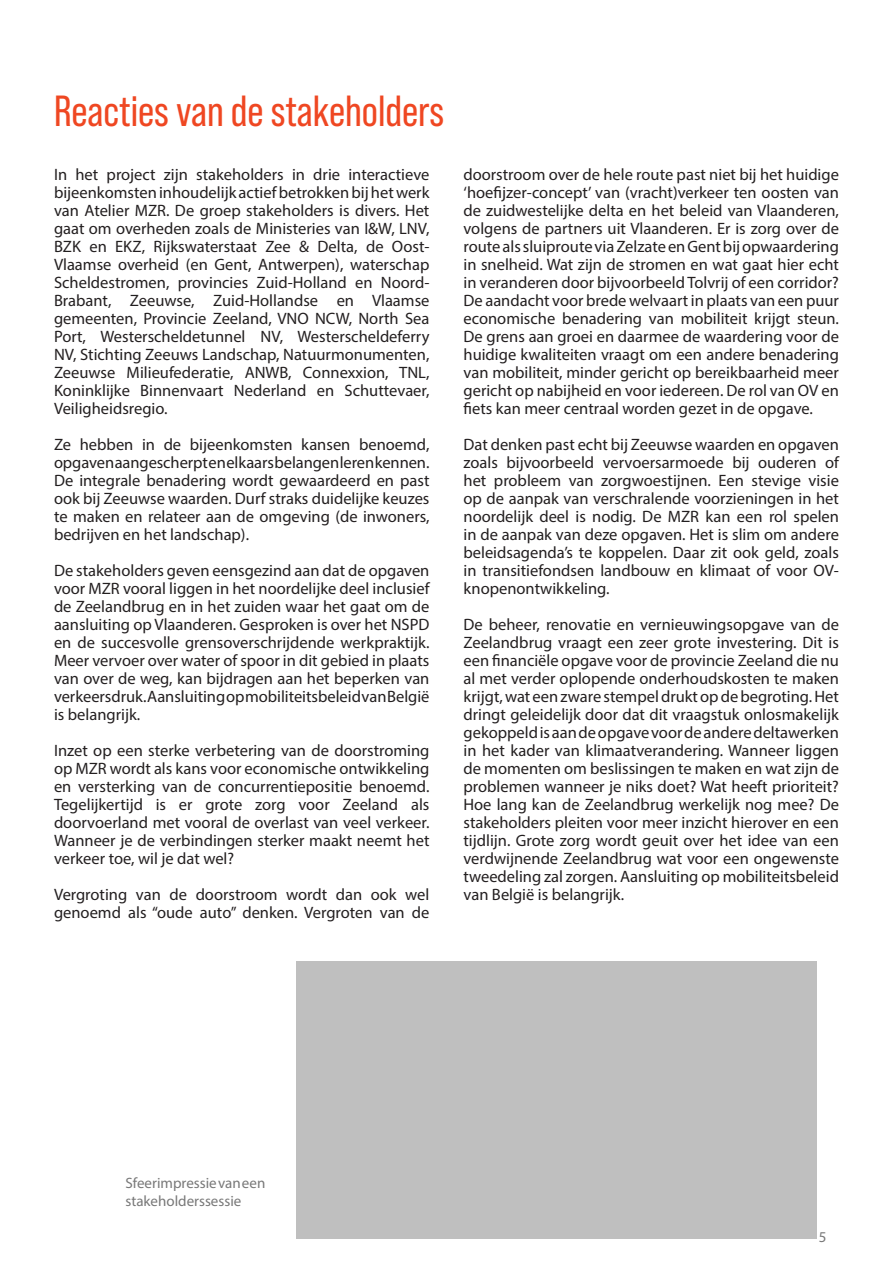
<style>
.page{position:relative;width:893px;height:1263px;background:#fff}
.page>*{position:absolute;margin:0;border:0;box-sizing:border-box;transform-origin:0 0}
.Kop{font:43.5px "Bebas Neue Pro";color:#ef4722}
.Lopende_tekst{font:16.5px/18px "Myriad Pro";color:#231f20;text-align:justify}
.Bijschrift{font:15px/18px "Myriad Pro";color:#787878}
</style>
<div class="page">
<div style="left:297px;top:961px;width:519px;height:278px;background:#bfbfbf"></div>
<p class="Kop" style="left:54px;top:86px;width:392px">Reacties van de stakeholders</p>
<p class="Lopende_tekst" style="left:54px;top:165px;width:377px">In het project zijn stakeholders in drie interactieve bijeenkomsten inhoudelijk actief betrokken bij het werk van Atelier MZR. De groep stakeholders is divers. Het gaat om overheden zoals de Ministeries van I&amp;W, LNV, BZK en EKZ, Rijkswaterstaat Zee &amp; Delta, de Oost-Vlaamse overheid (en Gent, Antwerpen), waterschap Scheldestromen, provincies Zuid-Holland en Noord-Brabant, Zeeuwse, Zuid-Hollandse en Vlaamse gemeenten, Provincie Zeeland, VNO NCW, North Sea Port, Westerscheldetunnel NV, Westerscheldeferry NV, Stichting Zeeuws Landschap, Natuurmonumenten, Zeeuwse Milieufederatie, ANWB, Connexxion, TNL, Koninklijke Binnenvaart Nederland en Schuttevaer, Veiligheidsregio.</p>
<p class="Lopende_tekst" style="left:54px;top:435px;width:377px">Ze hebben in de bijeenkomsten kansen benoemd, opgaven aangescherpt en elkaars belangen leren kennen.<br>De integrale benadering wordt gewaardeerd en past ook bij Zeeuwse waarden. Durf straks duidelijke keuzes te maken en relateer aan de omgeving (de inwoners, bedrijven en het landschap).</p>
<p class="Lopende_tekst" style="left:54px;top:561px;width:378px">De stakeholders geven eensgezind aan dat de opgaven voor MZR vooral liggen in het noordelijke deel inclusief de Zeelandbrug en in het zuiden waar het gaat om de aansluiting op Vlaanderen. Gesproken is over het NSPD en de succesvolle grensoverschrijdende werkpraktijk.<br>Meer vervoer over water of spoor in dit gebied in plaats van over de weg, kan bijdragen aan het beperken van verkeersdruk. Aansluiting op mobiliteitsbeleid van België is belangrijk.</p>
<p class="Lopende_tekst" style="left:54px;top:741px;width:377px">Inzet op een sterke verbetering van de doorstroming op MZR wordt als kans voor economische ontwikkeling en versterking van de concurrentiepositie benoemd.<br>Tegelijkertijd is er grote zorg voor Zeeland als doorvoerland met vooral de overlast van veel verkeer.<br>Wanneer je de verbindingen sterker maakt neemt het verkeer toe, wil je dat wel?</p>
<p class="Lopende_tekst" style="left:54px;top:885px;width:377px">Vergroting van de doorstroom wordt dan ook wel genoemd als “oude auto” denken. Vergroten van de</p>
<p class="Lopende_tekst" style="left:463px;top:165px;width:377px">doorstroom over de hele route past niet bij het huidige ‘hoefjzer-concept’ van (vracht)verkeer ten oosten van de zuidwestelijke delta en het beleid van Vlaanderen, volgens de partners uit Vlaanderen. Er is zorg over de route als sluiproute via Zelzate en Gent bij opwaardering in snelheid. Wat zijn de stromen en wat gaat hier echt in veranderen door bijvoorbeeld Tolvrij of een corridor?</p>
<p class="Lopende_tekst" style="left:463px;top:291px;width:377px">De aandacht voor brede welvaart in plaats van een puur economische benadering van mobiliteit krijgt steun.<br>De grens aan groei en daarmee de waardering voor de huidige kwaliteiten vraagt om een andere benadering van mobiliteit, minder gericht op bereikbaarheid meer gericht op nabijheid en voor iedereen. De rol van OV en fets kan meer centraal worden gezet in de opgave.</p>
<p class="Lopende_tekst" style="left:463px;top:435px;width:378px">Dat denken past echt bij Zeeuwse waarden en opgaven zoals bijvoorbeeld vervoersarmoede bij ouderen of het probleem van zorgwoestijnen. Een stevige visie op de aanpak van verschralende voorzieningen in het noordelijk deel is nodig. De MZR kan een rol spelen in de aanpak van deze opgaven. Het is slim om andere beleidsagenda’s te koppelen. Daar zit ook geld, zoals in transitiefondsen landbouw en klimaat of voor OV&shy;knopenontwikkeling.</p>
<p class="Lopende_tekst" style="left:463px;top:615px;width:377px">De beheer, renovatie en vernieuwingsopgave van de Zeelandbrug vraagt een zeer grote investering. Dit is een fnanciële opgave voor de provincie Zeeland die nu al met verder oplopende onderhoudskosten te maken krijgt, wat een zware stempel drukt op de begroting. Het dringt geleidelijk door dat dit vraagstuk onlosmakelijk gekoppeld is aan de opgave voor de andere deltawerken in het kader van klimaatverandering. Wanneer liggen de momenten om beslissingen te maken en wat zijn de problemen wanneer je niks doet? Wat heeft prioriteit?<br>Hoe lang kan de Zeelandbrug werkelijk nog mee? De stakeholders pleiten voor meer inzicht hierover en een tijdlijn. Grote zorg wordt geuit over het idee van een verdwijnende Zeelandbrug wat voor een ongewenste tweedeling zal zorgen. Aansluiting op mobiliteitsbeleid van België is belangrijk.</p>
<p class="Bijschrift" style="left:125px;top:1174px;width:141px">Sfeerimpressie van een stakeholderssessie</p>
<p class="Bijschrift" style="left:819px;top:1228px;width:9px">5</p>
</div>
